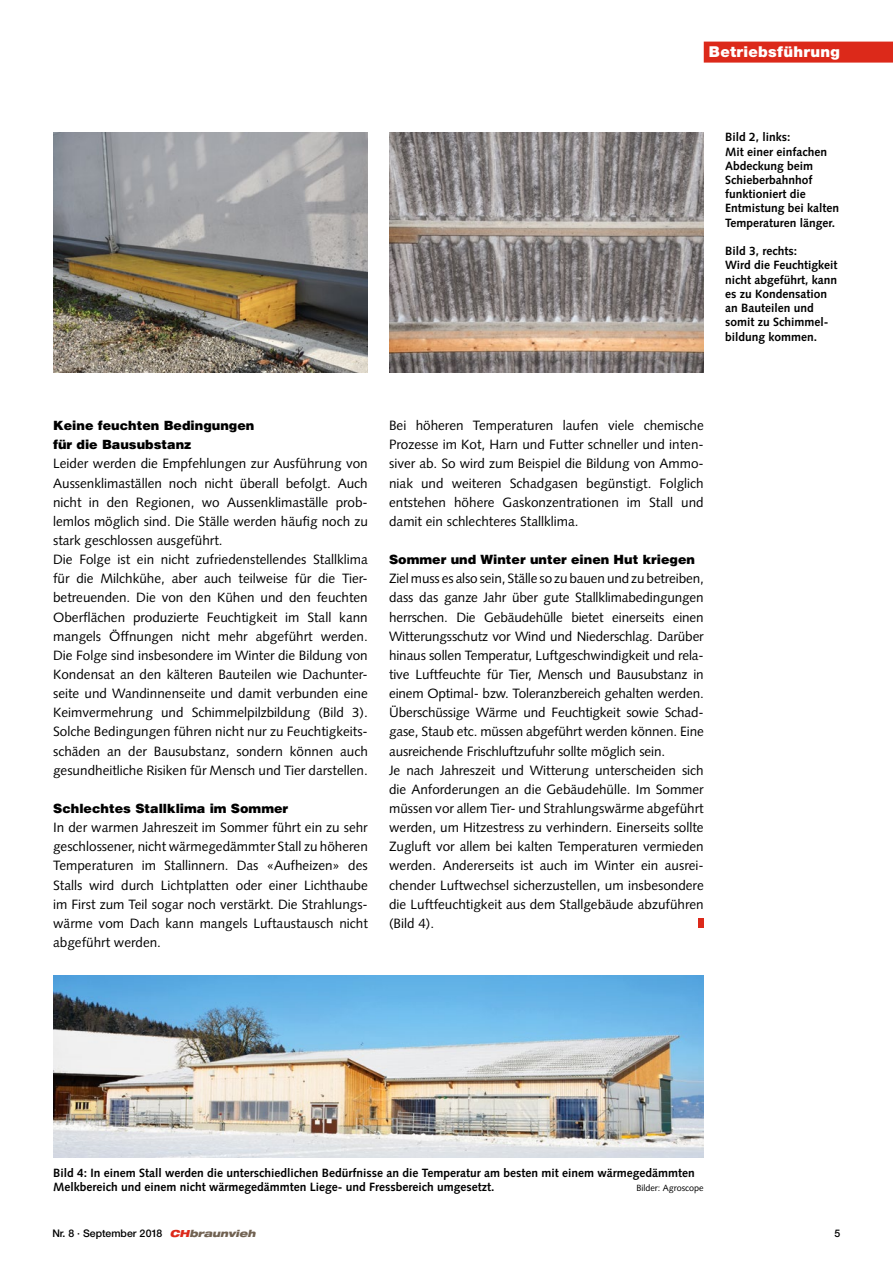
<style>
.page{position:relative;width:893px;height:1263px;background:#fff}
.page>*{position:absolute;margin:0;border:0;box-sizing:border-box;transform-origin:0 0}
.t1{font:900 15px "Helvetica Neue LT Std";letter-spacing:.02em;color:#fff}
.t2{font:13.5px/19.2px "Syntax LT Std";color:#000}
.t3{font:900 12.75px/19.2px "Helvetica LT Std";color:#000}
.t4{font:700 12px/14.2px "Syntax LT Std";color:#000}
.t5{font:500 10.5px "Helvetica Neue LT Std";color:#000}
.t6{font:9px "Syntax LT Std";color:#000}
.s1{font-weight:900;font-style:italic;font-stretch:expanded;font-size:9.75px;color:#dc291a}
.s2{font-weight:900;font-style:italic;font-stretch:expanded;font-size:9.75px;color:#716252}
</style>
<div class="page">
<div style="left:704px;top:42px;width:189px;height:21px;background:#dc291a"></div>
<img style="left:53px;top:975px;width:651px;height:182px">
<div style="left:698px;top:918px;width:6px;height:10px;background:#dc291a"></div>
<img style="left:53px;top:132px;width:315px;height:241px">
<img style="left:389px;top:132px;width:315px;height:241px">
<p class="t1" style="left:709px;top:43px;width:132px">Betriebsführung</p>
<p class="t4" style="left:725px;top:130px;width:116px">Bild 2, links:<br>Mit einer einfachen<br>Abdeckung beim<br>Schieberbahnhof funktioniert die<br>Entmistung bei kalten<br>Temperaturen länger.</p>
<p class="t4" style="left:725px;top:244px;width:114px">Bild 3, rechts:<br>Wird die Feuchtigkeit nicht abgeführt, kann es zu Kondensation an Bauteilen und somit zu Schimmel&shy;bildung kommen.</p>
<p class="t3" style="left:53px;top:416px;width:203px">Keine feuchten Bedingungen für die Bausubstanz</p>
<p class="t2" style="left:53px;top:454px;width:316px">Leider werden die Empfehlungen zur Ausführung von Aussenklimaställen noch nicht überall befolgt. Auch nicht in den Regionen, wo Aussenklimaställe prob&shy;lemlos möglich sind. Die Ställe werden häufig noch zu stark geschlossen ausgeführt.<br>Die Folge ist ein nicht zufriedenstellendes Stallklima für die Milchkühe, aber auch teilweise für die Tier&shy;betreuenden. Die von den Kühen und den feuchten Oberflächen produzierte Feuchtigkeit im Stall kann mangels Öffnungen nicht mehr abgeführt werden.<br>Die Folge sind insbesondere im Winter die Bildung von Kondensat an den kälteren Bauteilen wie Dachunter&shy;seite und Wandinnenseite und damit verbunden eine Keimvermehrung und Schimmelpilzbildung (Bild 3).<br>Solche Bedingungen führen nicht nur zu Feuchtigkeits&shy;schäden an der Bausubstanz, sondern können auch gesundheitliche Risiken für Mensch und Tier darstellen.</p>
<p class="t3" style="left:53px;top:798px;width:237px">Schlechtes Stallklima im Sommer</p>
<p class="t2" style="left:53px;top:818px;width:316px;text-align:justify">In der warmen Jahreszeit im Sommer führt ein zu sehr geschlossener, nicht wärmegedämmter Stall zu höheren Temperaturen im Stallinnern. Das «Aufheizen» des Stalls wird durch Lichtplatten oder einer Lichthaube im First zum Teil sogar noch verstärkt. Die Strahlungs&shy;wärme vom Dach kann mangels Luftaustausch nicht abgeführt werden.</p>
<p class="t2" style="left:389px;top:416px;width:316px;text-align:justify">Bei höheren Temperaturen laufen viele chemische Prozesse im Kot, Harn und Futter schneller und inten&shy;siver ab. So wird zum Beispiel die Bildung von Ammo&shy;niak und weiteren Schadgasen begünstigt. Folglich entstehen höhere Gaskonzentrationen im Stall und damit ein schlechteres Stallklima.</p>
<p class="t3" style="left:389px;top:550px;width:307px">Sommer und Winter unter einen Hut kriegen</p>
<p class="t2" style="left:389px;top:569px;width:316px">Ziel muss es also sein, Ställe so zu bauen und zu betreiben, dass das ganze Jahr über gute Stallklimabedingungen herrschen. Die Gebäudehülle bietet einerseits einen Witterungsschutz vor Wind und Niederschlag. Darüber hinaus sollen Temperatur, Luftgeschwindigkeit und rela&shy;tive Luftfeuchte für Tier, Mensch und Bausubstanz in einem Optimal- bzw. Toleranzbereich gehalten werden.<br>Überschüssige Wärme und Feuchtigkeit sowie Schad&shy;gase, Staub etc. müssen abgeführt werden können. Eine ausreichende Frischluftzufuhr sollte möglich sein.<br>Je nach Jahreszeit und Witterung unterscheiden sich die Anforderungen an die Gebäudehülle. Im Sommer müssen vor allem Tier- und Strahlungswärme abgeführt werden, um Hitzestress zu verhindern. Einerseits sollte Zugluft vor allem bei kalten Temperaturen vermieden werden. Andererseits ist auch im Winter ein ausrei&shy;chender Luftwechsel sicherzustellen, um insbesondere die Luftfeuchtigkeit aus dem Stallgebäude abzuführen (Bild 4).</p>
<p class="t4" style="left:53px;top:1166px;width:643px">Bild 4: In einem Stall werden die unterschiedlichen Bedürfnisse an die Temperatur am besten mit einem wärmegedämmten<br>Melkbereich und einem nicht wärmegedämmten Liege- und Fressbereich umgesetzt.</p>
<p class="t6" style="left:636px;top:1183px;width:69px">Bilder: Agroscope</p>
<p class="t5" style="left:52px;top:1227px;width:205px">Nr. 8 ∙ September 2018 <span class="s1">CH</span><span class="s2">braunvieh</span></p>
<p class="t5" style="left:834px;top:1227px;width:7px">5</p>
</div>
